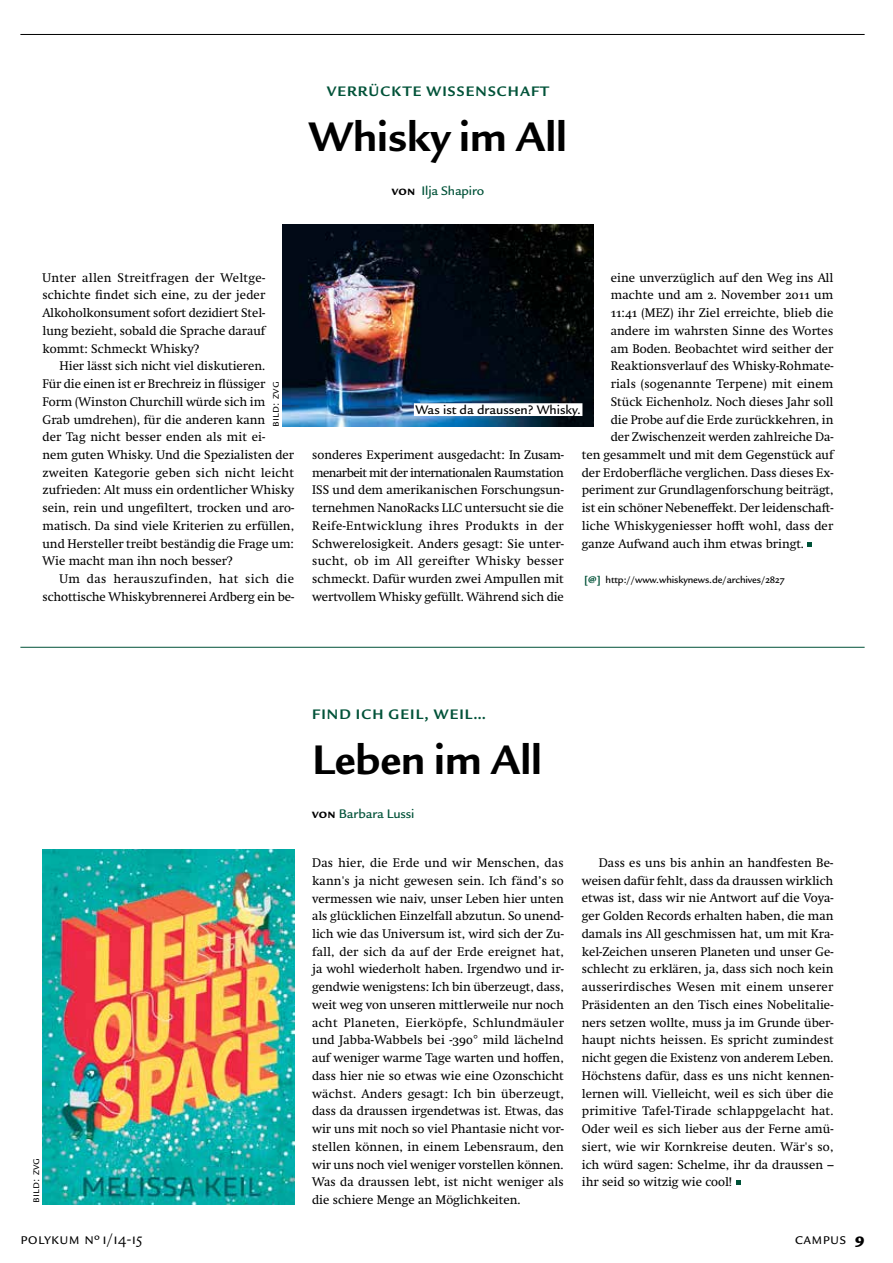
<style>
.page{position:relative;width:893px;height:1263px;background:#fff}
.page>*{position:absolute;margin:0;border:0;box-sizing:border-box;transform-origin:0 0}
.t1{font:700 45px "Legacy Sans ITC Std";color:#000}
.t2{font:16.5px "Legacy Sans ITC Std";letter-spacing:.02em;color:#000}
.t3{font:700 15px "Legacy Sans ITC Std";letter-spacing:.185em;color:#005238}
.t4{font:500 13.5px "Legacy Sans ITC Std";letter-spacing:-.01em;color:#005238}
.t5{font:500 13.5px "Legacy Sans ITC Std";color:#000}
.t6{font:12.75px/17.7px "Swift Neue LT Pro";color:#000;text-align:justify}
.t7{font:12px "Legacy Sans ITC Std";letter-spacing:.02em;color:#000}
.t8{font:500 10.5px "Legacy Sans ITC Std";letter-spacing:-.01em;color:#000}
.s1{font-weight:700;color:#000}
.s2{font-weight:700;color:#005238}
.s3{font-weight:900}
</style>
<div class="page">
<svg style="left:807px;top:542px;width:5px;height:5px"></svg>
<svg style="left:736px;top:1180px;width:4px;height:5px"></svg>
<hr style="left:20px;top:647px;width:845px;height:1px;background:#005238">
<img style="left:43px;top:849px;width:251px;height:355px">
<img style="left:282px;top:225px;width:312px;height:201px">
<hr style="left:20px;top:34px;width:845px;height:1px;background:#000">
<div style="left:414px;top:403px;width:168px;height:13px;background:#fff"></div>
<p class="t3" style="left:327px;top:83px;width:76px">VERRÜCKTE</p>
<p class="t3" style="left:426px;top:83px;width:31px">WISSE</p>
<p class="t3" style="left:475px;top:83px;width:66px">NSCHAFT</p>
<h1 class="t1" style="left:309px;top:111px;width:260px">WHISKY IM ALL</h1>
<p class="t4" style="left:392px;top:183px;width:94px"><span class="s1">VON</span> Ilja Shapiro</p>
<p class="t6" style="left:43px;top:268px;width:224px">Unter allen Streitfragen der Weltge&shy;schichte findet sich eine, zu der jeder Alkoholkonsument sofort dezidiert Stel&shy;lung bezieht, sobald die Sprache darauf kommt: Schmeckt Whisky?</p>
<p class="t6" style="left:43px;top:357px;width:253px;text-align:left;text-indent:17px">Hier lässt sich nicht viel diskutieren.<br>Für die einen ist er Brechreiz in flüssiger Form (Winston Churchill würde sich im Grab umdrehen), für die anderen kann<br>der Tag nicht besser enden als mit ei-<br>nem guten Whisky. Und die Spezialisten der zweiten Kategorie geben sich nicht leicht zufrieden: Alt muss ein ordentlicher Whisky sein, rein und ungefiltert, trocken und aro&shy;matisch. Da sind viele Kriterien zu erfüllen, und Hersteller treibt beständig die Frage um:<br>Wie macht man ihn noch besser?</p>
<p class="t6" style="left:43px;top:570px;width:253px;text-align:right">Um das herauszufinden, hat sich die schottische Whiskybrennerei Ardberg ein be-</p>
<p class="t7" style="left:268px;top:426px;width:46px;rotate:-90deg">Bild: ZVG</p>
<p class="t6" style="left:611px;top:268px;width:224px">eine unverzüglich auf den Weg ins All</p>
<p class="t6" style="left:611px;top:286px;width:224px">machte und am 2. November 2011 um</p>
<p class="t6" style="left:611px;top:304px;width:224px">11:41 (MEZ) ihr Ziel erreichte, blieb die</p>
<p class="t6" style="left:611px;top:322px;width:224px">andere im wahrsten Sinne des Wortes</p>
<p class="t6" style="left:611px;top:339px;width:224px">am Boden. Beobachtet wird seither der</p>
<p class="t6" style="left:611px;top:357px;width:224px">Reaktionsverlauf des Whisky-Rohmate-</p>
<p class="t6" style="left:611px;top:375px;width:224px">rials (sogenannte Terpene) mit einem</p>
<p class="t6" style="left:611px;top:392px;width:224px">Stück Eichenholz. Noch dieses Jahr soll</p>
<p class="t6" style="left:611px;top:410px;width:224px">die Probe auf die Erde zurückkehren, in</p>
<p class="t6" style="left:611px;top:428px;width:224px">der Zwischenzeit werden zahlreiche Da-</p>
<p class="t6" style="left:582px;top:446px;width:253px">ten gesammelt und mit dem Gegenstück auf</p>
<p class="t6" style="left:582px;top:463px;width:253px">der Erdoberfläche verglichen. Dass dieses Ex-</p>
<p class="t6" style="left:582px;top:481px;width:253px">periment zur Grundlagenforschung beiträgt,</p>
<p class="t6" style="left:582px;top:499px;width:253px">ist ein schöner Nebeneffekt. Der leidenschaft-</p>
<p class="t6" style="left:582px;top:517px;width:253px">liche Whiskygeniesser hofft wohl, dass der</p>
<p class="t6" style="left:582px;top:534px;width:224px">ganze Aufwand auch ihm etwas bringt.</p>
<p class="t8" style="left:584px;top:574px;width:202px"><span class="s2">[@]</span> http://www.whiskynews.de/archives/2827</p>
<p class="t5" style="left:415px;top:402px;width:167px">Was ist da draussen? Whisky.</p>
<p class="t6" style="left:312px;top:446px;width:253px">sonderes Experiment ausgedacht: In Zusam&shy;menarbeit mit der internationalen Raumstation ISS und dem amerikanischen Forschungsun&shy;ternehmen NanoRacks LLC untersucht sie die Reife-Entwicklung ihres Produkts in der Schwerelosigkeit. Anders gesagt: Sie unter&shy;sucht, ob im All gereifter Whisky besser schmeckt. Dafür wurden zwei Ampullen mit wertvollem Whisky gefüllt. Während sich die</p>
<p class="t7" style="left:29px;top:1203px;width:46px;rotate:-90deg">Bild: ZVG</p>
<p class="t3" style="left:312px;top:706px;width:175px">FIND ICH GEIL, WEIL…</p>
<h1 class="t1" style="left:312px;top:734px;width:231px">LEBEN IM ALL</h1>
<p class="t4" style="left:312px;top:806px;width:104px"><span class="s1">VON</span> Barbara Lussi</p>
<p class="t6" style="left:312px;top:854px;width:253px">Das hier, die Erde und wir Menschen, das kann's ja nicht gewesen sein. Ich fänd’s so vermessen wie naiv, unser Leben hier unten als glücklichen Einzelfall abzutun. So unend&shy;lich wie das Universum ist, wird sich der Zu&shy;fall, der sich da auf der Erde ereignet hat, ja wohl wiederholt haben. Irgendwo und ir&shy;gendwie wenigstens: Ich bin überzeugt, dass, weit weg von unseren mittlerweile nur noch acht Planeten, Eierköpfe, Schlundmäuler und Jabba-Wabbels bei -390° mild lächelnd auf weniger warme Tage warten und hoffen, dass hier nie so etwas wie eine Ozonschicht wächst. Anders gesagt: Ich bin überzeugt, dass da draussen irgendetwas ist. Etwas, das wir uns mit noch so viel Phantasie nicht vor&shy;stellen können, in einem Lebensraum, den wir uns noch viel weniger vorstellen können.<br>Was da draussen lebt, ist nicht weniger als die schiere Menge an Möglichkeiten.</p>
<p class="t6" style="left:582px;top:854px;width:253px;text-indent:17px">Dass es uns bis anhin an handfesten Be&shy;weisen dafür fehlt, dass da draussen wirklich etwas ist, dass wir nie Antwort auf die Voya&shy;ger Golden Records erhalten haben, die man damals ins All geschmissen hat, um mit Kra&shy;kel-Zeichen unseren Planeten und unser Ge&shy;schlecht zu erklären, ja, dass sich noch kein ausserirdisches Wesen mit einem unserer Präsidenten an den Tisch eines Nobelitalie&shy;ners setzen wollte, muss ja im Grunde über&shy;haupt nichts heissen. Es spricht zumindest nicht gegen die Existenz von anderem Leben.<br>Höchstens dafür, dass es uns nicht kennen&shy;lernen will. Vielleicht, weil es sich über die primitive Tafel-Tirade schlappgelacht hat.<br>Oder weil es sich lieber aus der Ferne amü&shy;siert, wie wir Kornkreise deuten. Wär's so, ich würd sagen: Schelme, ihr da draussen – ihr seid so witzig wie cool!</p>
<p class="t2" style="left:20px;top:1229px;width:124px">polykum Nº1/14-15</p>
<p class="t2" style="left:795px;top:1229px;width:71px">Campus <span class="s3">9</span></p>
</div>
